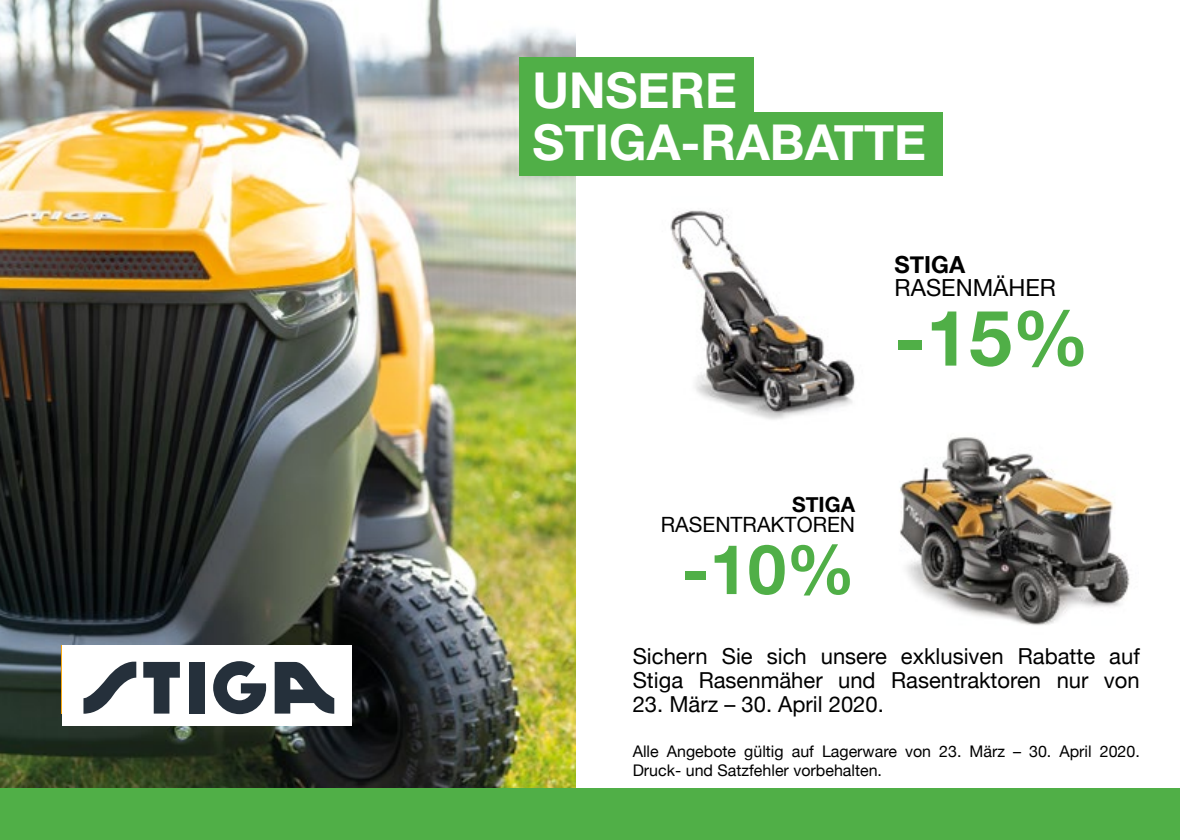
<style>
.page{position:relative;width:1180px;height:840px;background:#fff}
.page>*{position:absolute;margin:0;border:0;box-sizing:border-box;transform-origin:0 0}
.t1{font:700 77.2px "Helvetica Neue";color:#50af47}
.t2{font:700 68.8px "Helvetica Neue";color:#50af47}
.t3{font:700 49.4px/52px "Helvetica Neue";color:#fff}
.t4{font:23.6px "Helvetica Neue";color:#000}
.t5{font:700 23.6px "Helvetica Neue";color:#000}
.t6{font:22px/24px "Helvetica Neue";color:#000}
.t7{font:21px "Helvetica Neue";color:#000}
.t8{font:700 21px "Helvetica Neue";color:#000}
.t9{font:16px/19.2px "Helvetica Neue";color:#000}
</style>
<div class="page">
<img style="left:0;top:0;width:576px;height:788px">
<div style="left:0;top:788px;width:1179px;height:51px;background:#50af47"></div>
<div style="left:62px;top:645px;width:289px;height:80px;background:#fff"></div>
<div style="left:189px;top:661px;width:15px;height:52px;background:#25303b"></div>
<svg style="left:213px;top:661px;width:53px;height:52px"></svg>
<svg style="left:83px;top:661px;width:53px;height:52px"></svg>
<svg style="left:143px;top:661px;width:37px;height:52px"></svg>
<svg style="left:274px;top:661px;width:60px;height:52px"></svg>
<img style="left:670px;top:210px;width:185px;height:210px">
<img style="left:900px;top:437px;width:230px;height:189px">
<div style="left:519px;top:57px;width:234px;height:63px;background:#50af47"></div>
<div style="left:519px;top:112px;width:423px;height:63px;background:#50af47"></div>
<h3 class="t3" style="left:532px;top:66px;width:395px">UNSERE<br>STIGA-RABATTE</h3>
<p class="t5" style="left:894px;top:246px;width:72px">STIGA</p>
<p class="t4" style="left:894px;top:270px;width:163px">RASENMÄHER</p>
<h1 class="t1" style="left:894px;top:277px;width:196px">-15%</h1>
<p class="t8" style="left:792px;top:487px;width:64px">STIGA</p>
<p class="t7" style="left:660px;top:509px;width:196px">RASENTRAKTOREN</p>
<h2 class="t2" style="left:681px;top:515px;width:175px">-10%</h2>
<p class="t6" style="left:632px;top:645px;width:508px">Sichern Sie sich unsere exklusiven Rabatte auf<br>Stiga Rasenmäher und Rasentraktoren nur von</p>
<p class="t6" style="left:632px;top:693px;width:253px">23. März – 30. April 2020.</p>
<p class="t9" style="left:632px;top:742px;width:508px">Alle Angebote gültig auf Lagerware von 23. März – 30. April 2020.<br>Druck- und Satzfehler vorbehalten.</p>
</div>
